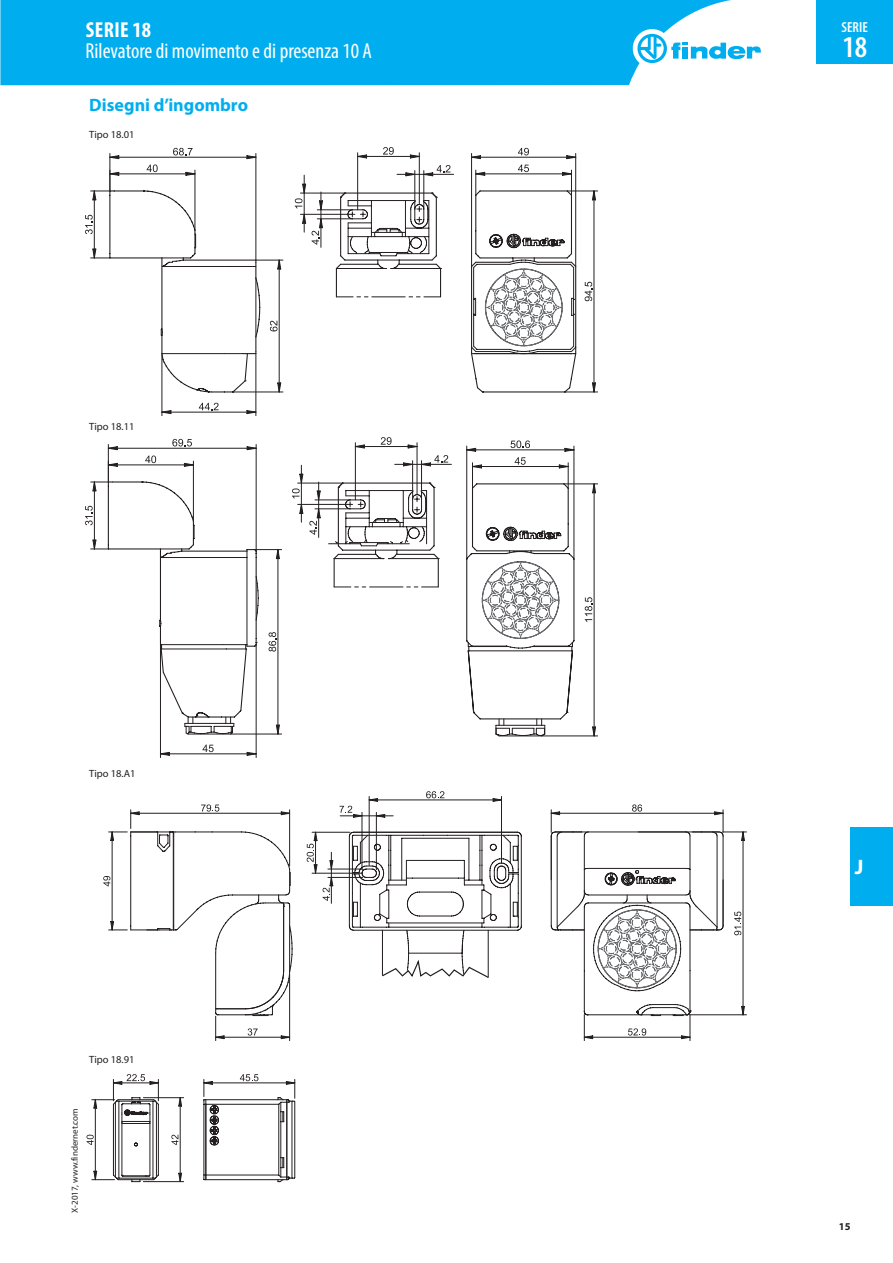
<style>
.page{position:relative;width:893px;height:1263px;background:#fff}
.page>*{position:absolute;margin:0;border:0;box-sizing:border-box;transform-origin:0 0}
.t1{font:600 condensed 30.3px "Myriad Pro";color:#fff}
.t2{font:condensed 21.75px "Myriad Pro";color:#fff}
.t3{font:700 condensed 21.75px "Myriad Pro";letter-spacing:.02em;color:#fff}
.t4{font:700 21px "Myriad Pro";color:#fff}
.t5{font:700 18px "Myriad Pro";color:#00aeef}
.t6{font:600 condensed 14.55px "Myriad Pro";color:#fff}
.t7{font:10.5px "Myriad Pro";color:#231f20}
.t8{font:700 10.5px "Myriad Pro";color:#231f20}
.t9{font:9px "Myriad Pro";color:#231f20}
</style>
<div class="page">
<div style="left:850px;top:827px;width:43px;height:79px;background:#00aeef"></div>
<div style="left:0;top:0;width:731px;height:85px;background:#00aeef"></div>
<div style="left:633px;top:29px;width:38px;height:39px;background:#fff;border-radius:50%"></div>
<svg style="left:637px;top:34px;width:124px;height:29px"></svg>
<div style="left:816px;top:0;width:77px;height:64px;background:#00aeef"></div>
<hr style="left:567px;top:191px;width:31px;height:1px;background:#231f20">
<hr style="left:565px;top:392px;width:33px;height:1px;background:#231f20">
<hr style="left:162px;top:354px;width:1px;height:62px;background:#231f20">
<hr style="left:256px;top:354px;width:1px;height:62px;background:#231f20">
<svg style="left:85px;top:147px;width:369px;height:267px"></svg>
<hr style="left:304px;top:175px;width:1px;height:57px;background:#231f20">
<svg style="left:471px;top:148px;width:125px;height:245px"></svg>
<hr style="left:564px;top:484px;width:34px;height:1px;background:#231f20">
<hr style="left:542px;top:736px;width:56px;height:1px;background:#231f20">
<hr style="left:160px;top:645px;width:1px;height:113px;background:#231f20">
<hr style="left:256px;top:644px;width:1px;height:114px;background:#231f20">
<svg style="left:85px;top:437px;width:511px;height:318px"></svg>
<svg style="left:103px;top:804px;width:190px;height:237px"></svg>
<hr style="left:131px;top:813px;width:159px;height:1px;background:#231f20">
<svg style="left:307px;top:791px;width:215px;height:187px"></svg>
<svg style="left:550px;top:804px;width:196px;height:237px"></svg>
<svg style="left:203px;top:1074px;width:92px;height:108px"></svg>
<hr style="left:204px;top:1082px;width:91px;height:1px;background:#231f20">
<svg style="left:87px;top:1074px;width:73px;height:108px"></svg>
<hr style="left:113px;top:1082px;width:45px;height:1px;background:#231f20">
<hr style="left:143px;top:1097px;width:41px;height:1px;background:#231f20">
<hr style="left:143px;top:1181px;width:41px;height:1px;background:#231f20">
<svg style="left:171px;top:1135px;width:7px;height:10px"></svg>
<svg style="left:179px;top:1097px;width:3px;height:9px"></svg>
<svg style="left:179px;top:1173px;width:3px;height:9px"></svg>
<hr style="left:180px;top:1098px;width:1px;height:83px;background:#231f20">
<h2 class="t3" style="left:86px;top:17px;width:67px">SERIE 18</h2>
<h2 class="t2" style="left:85px;top:38px;width:288px">Rilevatore di movimento e di presenza 10 A</h2>
<h3 class="t5" style="left:89px;top:93px;width:160px">Disegni d’ingombro</h3>
<p class="t7" style="left:89px;top:128px;width:47px">Tipo 18.01</p>
<p class="t7" style="left:89px;top:420px;width:47px">Tipo 18.11</p>
<p class="t7" style="left:89px;top:766px;width:48px">Tipo 18.A1</p>
<p class="t7" style="left:89px;top:1053px;width:47px">Tipo 18.91</p>
<p class="t9" style="left:69px;top:1213px;width:106px;rotate:-90deg">X-2017, www.findernet.com</p>
<h3 class="t6" style="left:842px;top:19px;width:28px">SERIE</h3>
<h1 class="t1" style="left:842px;top:30px;width:26px">18</h1>
<h3 class="t4" style="left:855px;top:854px;width:10px">J</h3>
<p class="t8" style="left:839px;top:1219px;width:13px">15</p>
</div>
